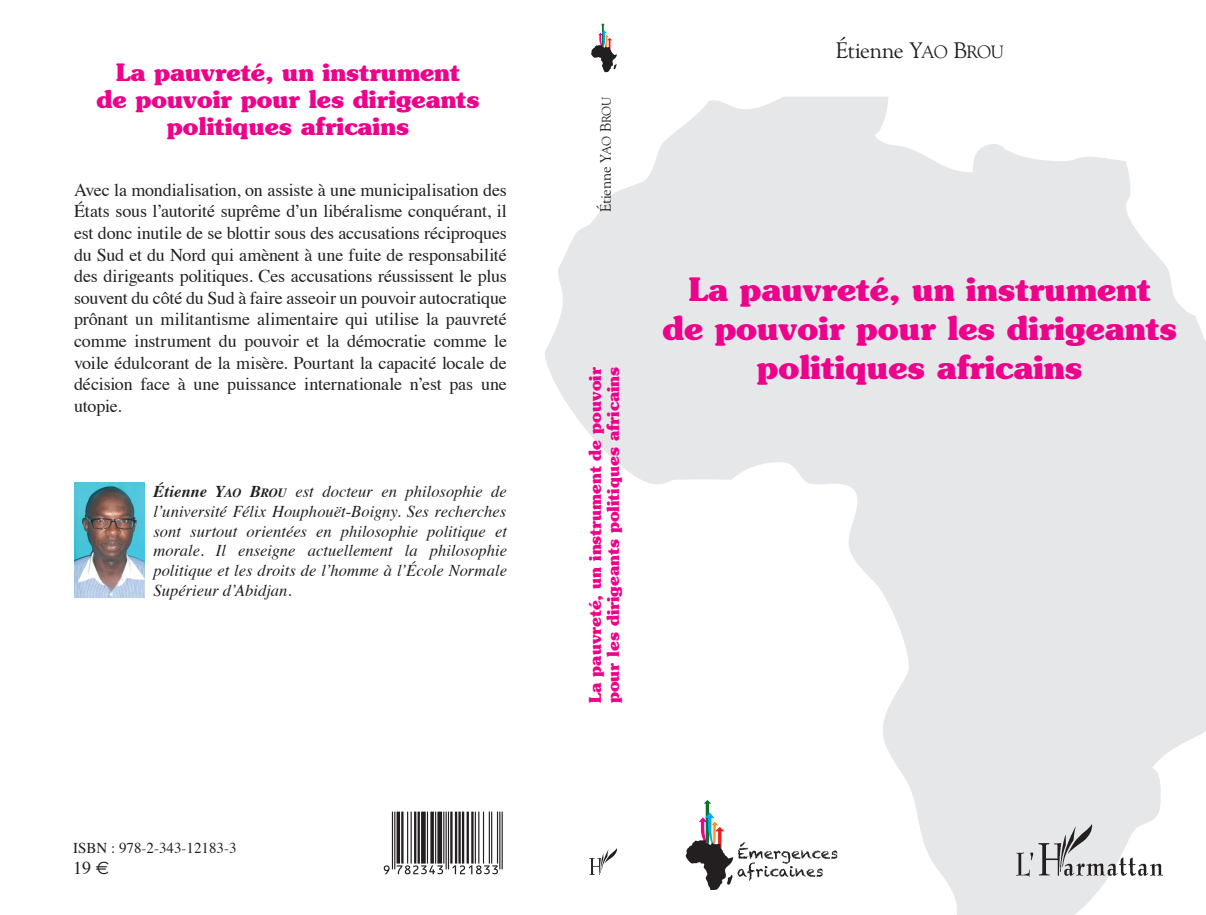
<style>
.page{position:relative;width:1206px;height:915px;background:#fff}
.page>*{position:absolute;margin:0;border:0;box-sizing:border-box;transform-origin:0 0}
.t1{font:700 32.25px/38.7px "Souvenir";color:#ed028c;text-align:center}
.t2{font:700 24px/27px "Souvenir";color:#ed028c;text-align:center}
.t3{font:22.5px "Goudy Old Style BT";letter-spacing:-.02em;color:#231f20}
.t4{font:18px/21.6px "Times";letter-spacing:-.01em;color:#231f20;text-align:justify}
.t5{font:italic 16.5px/19.8px "Times";color:#231f20;text-align:justify}
.t6{font:700 16.5px/18px "Souvenir";color:#ed028c}
.t7{font:15px "Times";color:#231f20}
.t8{font:15px "Goudy Old Style BT";letter-spacing:-.01em;color:#231f20}
.s1{font-weight:700}
.s2{font-weight:700;font-size:12.6px}
.s3{font-family:"Times New Roman"}
.s4{font-family:"Euro Sans"}
.s5{font-style:inherit}
.s6{font-size:12.6px}
.s7{font-size:17.85px}
</style>
<div class="page">
<svg style="left:545px;top:97px;width:661px;height:818px;fill:#e6e7e9"></svg>
<img style="left:590px;top:848px;width:27px;height:26px">
<svg style="left:591px;top:23px;width:26px;height:49px"></svg>
<img style="left:1016px;top:825px;width:147px;height:51px">
<svg style="left:686px;top:800px;width:151px;height:90px"></svg>
<img style="left:74px;top:482px;width:71px;height:116px">
<svg style="left:384px;top:812px;width:119px;height:62px"></svg>
<h2 class="t2" style="left:97px;top:60px;width:385px">La pauvreté, un instrument<br>de pouvoir pour les dirigeants politiques africains</h2>
<p class="t4" style="left:74px;top:180px;width:434px">Avec la mondialisation, on assiste à une municipalisation des États sous l’autorité suprême d’un libéralisme conquérant, il est donc inutile de se blottir sous des accusations réciproques du Sud et du Nord qui amènent à une fuite de responsabilité des dirigeants politiques. Ces accusations réussissent le plus souvent du côté du Sud à faire asseoir un pouvoir autocratique prônant un militantisme alimentaire qui utilise la pauvreté comme instrument du pouvoir et la démocratie comme le voile édulcorant de la misère. Pourtant la capacité locale de décision face à une puissance internationale n’est pas une utopie.</p>
<p class="t5" style="left:153px;top:483px;width:355px"><span class="s1">Étienne Y</span><span class="s2">AO</span> <span class="s1">B</span><span class="s2">ROU</span> est docteur en philosophie de l’université Félix Houphouët<span class="s3">-</span>Boigny. Ses recherches sont surtout orientées en philosophie politique et morale. Il enseigne actuellement la philosophie politique et les droits de l’homme à l’École Normale Supérieur d’Abidjan.</p>
<p class="t7" style="left:73px;top:841px;width:165px">ISBN : 978-2-343-12183-3</p>
<p class="t4" style="left:73px;top:859px;width:37px">19 <span class="s4">€</span></p>
<p class="t8" style="left:596px;top:212px;width:117px;rotate:-90deg"><span class="s5">É</span>tienne <span class="s5">Y</span><span class="s6">AO</span> <span class="s5">B</span><span class="s6">ROU</span></p>
<p class="t6" style="left:588px;top:703px;width:338px;rotate:-90deg">La pauvreté, un instrument de pouvoir pour les dirigeants politiques africains</p>
<p class="t3" style="left:836px;top:36px;width:170px"><span class="s5">É</span>tienne <span class="s5">Y</span><span class="s7">AO</span> <span class="s5">B</span><span class="s7">ROU</span></p>
<h1 class="t1" style="left:662px;top:273px;width:516px">La pauvreté, un instrument<br>de pouvoir pour les dirigeants politiques africains</h1>
</div>
